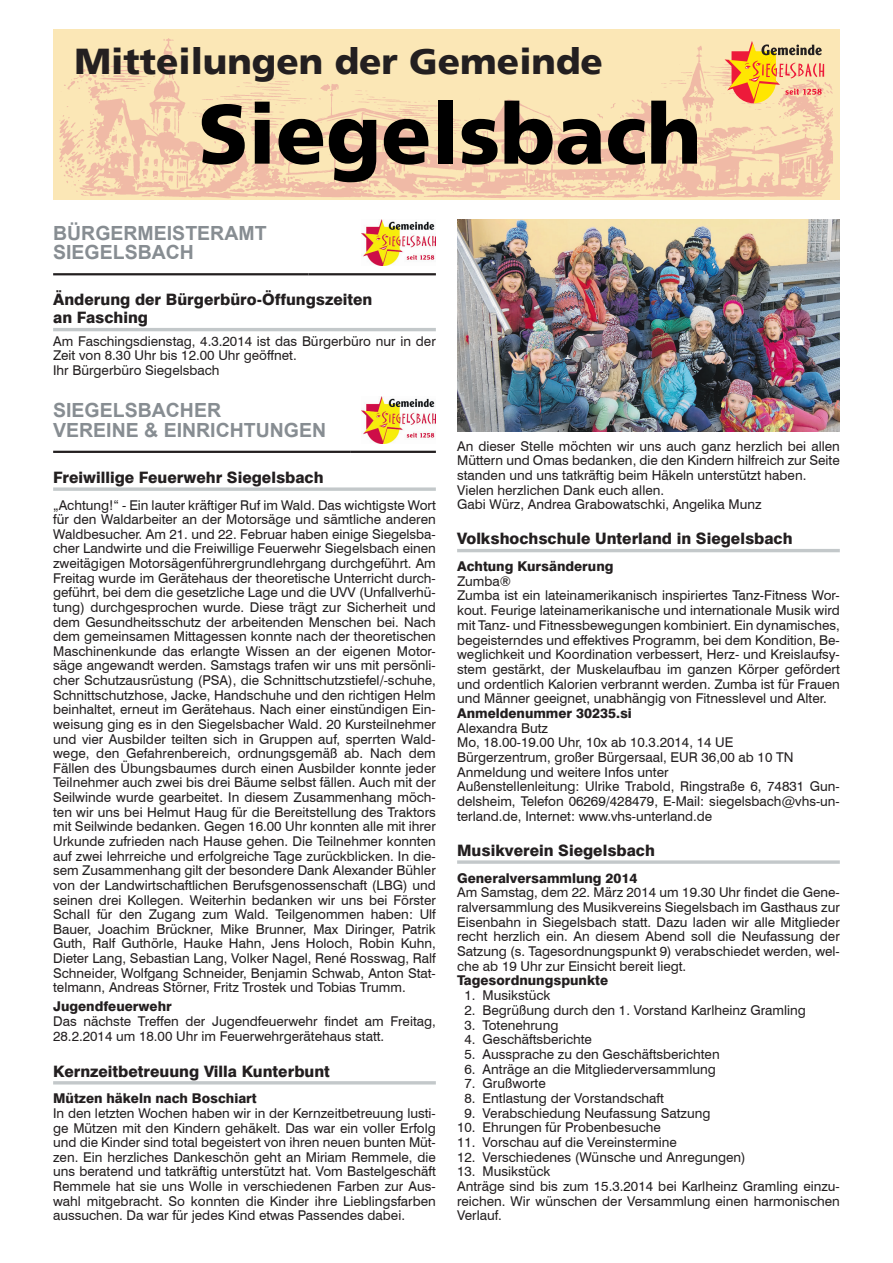
<style>
.page{position:relative;width:893px;height:1263px;background:#fff}
.page>*{position:absolute;margin:0;border:0;box-sizing:border-box;transform-origin:0 0}
.t1{font:900 84px "Frutiger LT";color:#000}
.t2{font:900 36px "Frutiger LT";color:#231f20}
.Überschrift_3_wrd_4{font:700 19.5px "Arial";color:#878d92}
.Überschrift_3_wrd_3{font:700 19.5px "Arial";color:#878d92}
.Überschrift_1_wrd_4{font:800 15.75px "Swiss 721 BT";color:#231f20}
.Überschrift_1_wrd_3{font:800 15.75px/18px "Swiss 721 BT";color:#231f20}
.Standard_wrd_4{font:13.5px/14.7px "Swiss 721 BT";color:#231f20;text-align:justify}
.Überschrift_2_wrd_3{font:13.5px/14.7px "Swiss 721 BT";color:#231f20;text-align:justify}
.Standard_wrd_3{font:13.5px/14.7px "Swiss 721 BT";color:#231f20}
.Überschrift_2_wrd_3-2{font:800 13.5px "Swiss 721 BT";color:#231f20}
.Standard_wrd_4-2{font:800 13.5px "Swiss 721 BT";color:#231f20}
.t3{font:12.75px "Frutiger CE";color:#231f20}
</style>
<div class="page">
<div style="left:53px;top:30px;width:787px;height:170px;background:#fbe7b6"></div>
<img style="left:59px;top:38px;width:774px;height:161px">
<svg style="left:725px;top:41px;width:99px;height:62px"></svg>
<hr style="left:53px;top:328px;width:383px;height:3px;background:#c3c8ca">
<hr style="left:53px;top:273px;width:255px;height:2px;background:#231f20">
<hr style="left:308px;top:273px;width:128px;height:2px;background:#231f20">
<img style="left:361px;top:219px;width:75px;height:47px">
<svg style="left:53px;top:487px;width:383px;height:4px;background:#ccd0d2"></svg>
<hr style="left:53px;top:1081px;width:383px;height:3px;background:#c3c8ca">
<hr style="left:53px;top:451px;width:298px;height:2px;background:#231f20">
<hr style="left:351px;top:451px;width:85px;height:2px;background:#231f20">
<img style="left:361px;top:396px;width:75px;height:47px">
<hr style="left:457px;top:549px;width:383px;height:3px;background:#c3c8ca">
<svg style="left:457px;top:860px;width:383px;height:4px;background:#ccd0d2"></svg>
<img style="left:457px;top:219px;width:382px;height:213px">
<p class="t2" style="left:74px;top:40px;width:530px">Mitteilungen der Gemeinde</p>
<p class="t3" style="left:104px;top:56px;width:64px">Nummer 9</p>
<p class="t3" style="left:104px;top:70px;width:142px">Donnerstag, 27.02.2014</p>
<p class="t1" style="left:198px;top:83px;width:505px">Siegelsbach</p>
<p class="Überschrift_3_wrd_3" style="left:53px;top:220px;width:215px">BÜRGERMEISTERAMT</p>
<p class="Überschrift_3_wrd_3" style="left:53px;top:239px;width:142px">SIEGELSBACH</p>
<p class="Überschrift_1_wrd_3" style="left:53px;top:291px;width:321px">Änderung der Bürgerbüro-Öffungszeiten an Fasching</p>
<p class="Standard_wrd_3" style="left:53px;top:333px;width:384px">Am Faschingsdienstag, 4.3.2014 ist das Bürgerbüro nur in der<br>Zeit von 8.30 Uhr bis 12.00 Uhr geöffnet.</p>
<p class="Standard_wrd_3" style="left:53px;top:362px;width:168px">Ihr Bürgerbüro Siegelsbach</p>
<p class="Überschrift_3_wrd_4" style="left:53px;top:397px;width:169px">SIEGELSBACHER</p>
<p class="Überschrift_3_wrd_4" style="left:53px;top:417px;width:275px">VEREINE &amp; EINRICHTUNGEN</p>
<p class="Überschrift_1_wrd_4" style="left:53px;top:468px;width:272px">Freiwillige Feuerwehr Siegelsbach</p>
<p class="Überschrift_2_wrd_3" style="left:53px;top:497px;width:384px">„Achtung!“ - Ein lauter kräftiger Ruf im Wald. Das wichtigste Wort für den Waldarbeiter an der Motorsäge und sämtliche anderen Waldbesucher. Am 21. und 22. Februar haben einige Siegelsba&shy;cher Landwirte und die Freiwillige Feuerwehr Siegelsbach einen zweitägigen Motorsägenführergrundlehrgang durchgeführt. Am Freitag wurde im Gerätehaus der theoretische Unterricht durch&shy;geführt, bei dem die gesetzliche Lage und die UVV (Unfallverhü&shy;tung) durchgesprochen wurde. Diese trägt zur Sicherheit und dem Gesundheitsschutz der arbeitenden Menschen bei. Nach dem gemeinsamen Mittagessen konnte nach der theoretischen Maschinenkunde das erlangte Wissen an der eigenen Motor&shy;säge angewandt werden. Samstags trafen wir uns mit persönli&shy;cher Schutzausrüstung (PSA), die Schnittschutzstiefel/-schuhe, Schnittschutzhose, Jacke, Handschuhe und den richtigen Helm beinhaltet, erneut im Gerätehaus. Nach einer einstündigen Ein&shy;weisung ging es in den Siegelsbacher Wald. 20 Kursteilnehmer und vier Ausbilder teilten sich in Gruppen auf, sperrten Wald&shy;wege, den Gefahrenbereich, ordnungsgemäß ab. Nach dem Fällen des Übungsbaumes durch einen Ausbilder konnte jeder Teilnehmer auch zwei bis drei Bäume selbst fällen. Auch mit der Seilwinde wurde gearbeitet. In diesem Zusammenhang möch&shy;ten wir uns bei Helmut Haug für die Bereitstellung des Traktors mit Seilwinde bedanken. Gegen 16.00 Uhr konnten alle mit ihrer Urkunde zufrieden nach Hause gehen. Die Teilnehmer konnten auf zwei lehrreiche und erfolgreiche Tage zurückblicken. In die&shy;sem Zusammenhang gilt der besondere Dank Alexander Bühler von der Landwirtschaftlichen Berufsgenossenschaft (LBG) und seinen drei Kollegen. Weiterhin bedanken wir uns bei Förster Schall für den Zugang zum Wald. Teilgenommen haben: Ulf Bauer, Joachim Brückner, Mike Brunner, Max Diringer, Patrik Guth, Ralf Guthörle, Hauke Hahn, Jens Holoch, Robin Kuhn, Dieter Lang, Sebastian Lang, Volker Nagel, René Rosswag, Ralf Schneider, Wolfgang Schneider, Benjamin Schwab, Anton Stat&shy;telmann, Andreas Störner, Fritz Trostek und Tobias Trumm.</p>
<p class="Überschrift_2_wrd_3-2" style="left:53px;top:998px;width:120px">Jugendfeuerwehr</p>
<p class="Standard_wrd_4" style="left:53px;top:1014px;width:384px">Das nächste Treffen der Jugendfeuerwehr findet am Freitag,<br>28.2.2014 um 18.00 Uhr im Feuerwehrgerätehaus statt.</p>
<p class="Überschrift_1_wrd_4" style="left:53px;top:1061px;width:278px">Kernzeitbetreuung Villa Kunterbunt</p>
<p class="Überschrift_2_wrd_3-2" style="left:53px;top:1090px;width:205px">Mützen häkeln nach Boschiart</p>
<p class="Standard_wrd_4" style="left:53px;top:1106px;width:384px">In den letzten Wochen haben wir in der Kernzeitbetreuung lusti&shy;ge Mützen mit den Kindern gehäkelt. Das war ein voller Erfolg und die Kinder sind total begeistert von ihren neuen bunten Müt&shy;zen. Ein herzliches Dankeschön geht an Miriam Remmele, die uns beratend und tatkräftig unterstützt hat. Vom Bastelgeschäft Remmele hat sie uns Wolle in verschiedenen Farben zur Aus&shy;wahl mitgebracht. So konnten die Kinder ihre Lieblingsfarben aussuchen. Da war für jedes Kind etwas Passendes dabei.</p>
<p class="Standard_wrd_4" style="left:457px;top:438px;width:384px">An dieser Stelle möchten wir uns auch ganz herzlich bei allen Müttern und Omas bedanken, die den Kindern hilfreich zur Seite standen und uns tatkräftig beim Häkeln unterstützt haben.</p>
<p class="Standard_wrd_4" style="left:457px;top:482px;width:209px">Vielen herzlichen Dank euch allen.</p>
<p class="Standard_wrd_4" style="left:457px;top:497px;width:306px">Gabi Würz, Andrea Grabowatschki, Angelika Munz</p>
<p class="Überschrift_1_wrd_4" style="left:457px;top:529px;width:337px">Volkshochschule Unterland in Siegelsbach</p>
<p class="Überschrift_2_wrd_3-2" style="left:457px;top:558px;width:158px">Achtung Kursänderung</p>
<p class="Standard_wrd_4" style="left:457px;top:573px;width:55px">Zumba®</p>
<p class="Standard_wrd_4" style="left:457px;top:588px;width:384px">Zumba ist ein lateinamerikanisch inspiriertes Tanz-Fitness Wor&shy;kout. Feurige lateinamerikanische und internationale Musik wird mit Tanz- und Fitnessbewegungen kombiniert. Ein dynamisches, begeisterndes und effektives Programm, bei dem Kondition, Be&shy;weglichkeit und Koordination verbessert, Herz- und Kreislaufsy&shy;stem gestärkt, der Muskelaufbau im ganzen Körper gefördert und ordentlich Kalorien verbrannt werden. Zumba ist für Frauen und Männer geeignet, unabhängig von Fitnesslevel und Alter.</p>
<p class="Standard_wrd_4-2" style="left:457px;top:705px;width:176px">Anmeldenummer 30235.si</p>
<p class="Standard_wrd_4" style="left:457px;top:720px;width:92px">Alexandra Butz</p>
<p class="Standard_wrd_4" style="left:457px;top:735px;width:278px">Mo, 18.00-19.00 Uhr, 10x ab 10.3.2014, 14 UE</p>
<p class="Standard_wrd_4" style="left:457px;top:750px;width:338px">Bürgerzentrum, großer Bürgersaal, EUR 36,00 ab 10 TN</p>
<p class="Standard_wrd_4" style="left:457px;top:764px;width:213px">Anmeldung und weitere Infos unter</p>
<p class="Standard_wrd_4" style="left:457px;top:779px;width:384px">Außenstellenleitung: Ulrike Trabold, Ringstraße 6, 74831 Gun&shy;delsheim, Telefon 06269/428479, E-Mail: siegelsbach@vhs-un&shy;terland.de, Internet: www.vhs-unterland.de</p>
<p class="Überschrift_1_wrd_4" style="left:457px;top:841px;width:199px">Musikverein Siegelsbach</p>
<p class="Überschrift_2_wrd_3-2" style="left:457px;top:869px;width:182px">Generalversammlung 2014</p>
<p class="Standard_wrd_4" style="left:457px;top:885px;width:384px">Am Samstag, dem 22. März 2014 um 19.30 Uhr findet die Gene&shy;ralversammlung des Musikvereins Siegelsbach im Gasthaus zur Eisenbahn in Siegelsbach statt. Dazu laden wir alle Mitglieder recht herzlich ein. An diesem Abend soll die Neufassung der Satzung (s. Tagesordnungspunkt 9) verabschiedet werden, wel&shy;che ab 19 Uhr zur Einsicht bereit liegt.</p>
<p class="Standard_wrd_4-2" style="left:457px;top:972px;width:152px">Tagesordnungspunkte</p>
<p class="Standard_wrd_4" style="left:464px;top:988px;width:87px">1. Musikstück</p>
<p class="Standard_wrd_4" style="left:464px;top:1002px;width:343px">2. Begrüßung durch den 1. Vorstand Karlheinz Gramling</p>
<p class="Standard_wrd_4" style="left:464px;top:1017px;width:95px">3. Totenehrung</p>
<p class="Standard_wrd_4" style="left:464px;top:1032px;width:129px">4. Geschäftsberichte</p>
<p class="Standard_wrd_4" style="left:464px;top:1046px;width:257px">5. Aussprache zu den Geschäftsberichten</p>
<p class="Standard_wrd_4" style="left:464px;top:1061px;width:253px">6. Anträge an die Mitgliederversammlung</p>
<p class="Standard_wrd_4" style="left:464px;top:1076px;width:83px">7. Grußworte</p>
<p class="Standard_wrd_4" style="left:464px;top:1091px;width:201px">8. Entlastung der Vorstandschaft</p>
<p class="Standard_wrd_4" style="left:464px;top:1105px;width:247px">9. Verabschiedung Neufassung Satzung</p>
<p class="Standard_wrd_4" style="left:457px;top:1120px;width:205px">10. Ehrungen für Probenbesuche</p>
<p class="Standard_wrd_4" style="left:457px;top:1135px;width:221px">11. Vorschau auf die Vereinstermine</p>
<p class="Standard_wrd_4" style="left:457px;top:1149px;width:290px">12. Verschiedenes (Wünsche und Anregungen)</p>
<p class="Standard_wrd_4" style="left:457px;top:1164px;width:95px">13. Musikstück</p>
<p class="Standard_wrd_4" style="left:457px;top:1179px;width:384px">Anträge sind bis zum 15.3.2014 bei Karlheinz Gramling einzu&shy;reichen. Wir wünschen der Versammlung einen harmonischen Verlauf.</p>
</div>
